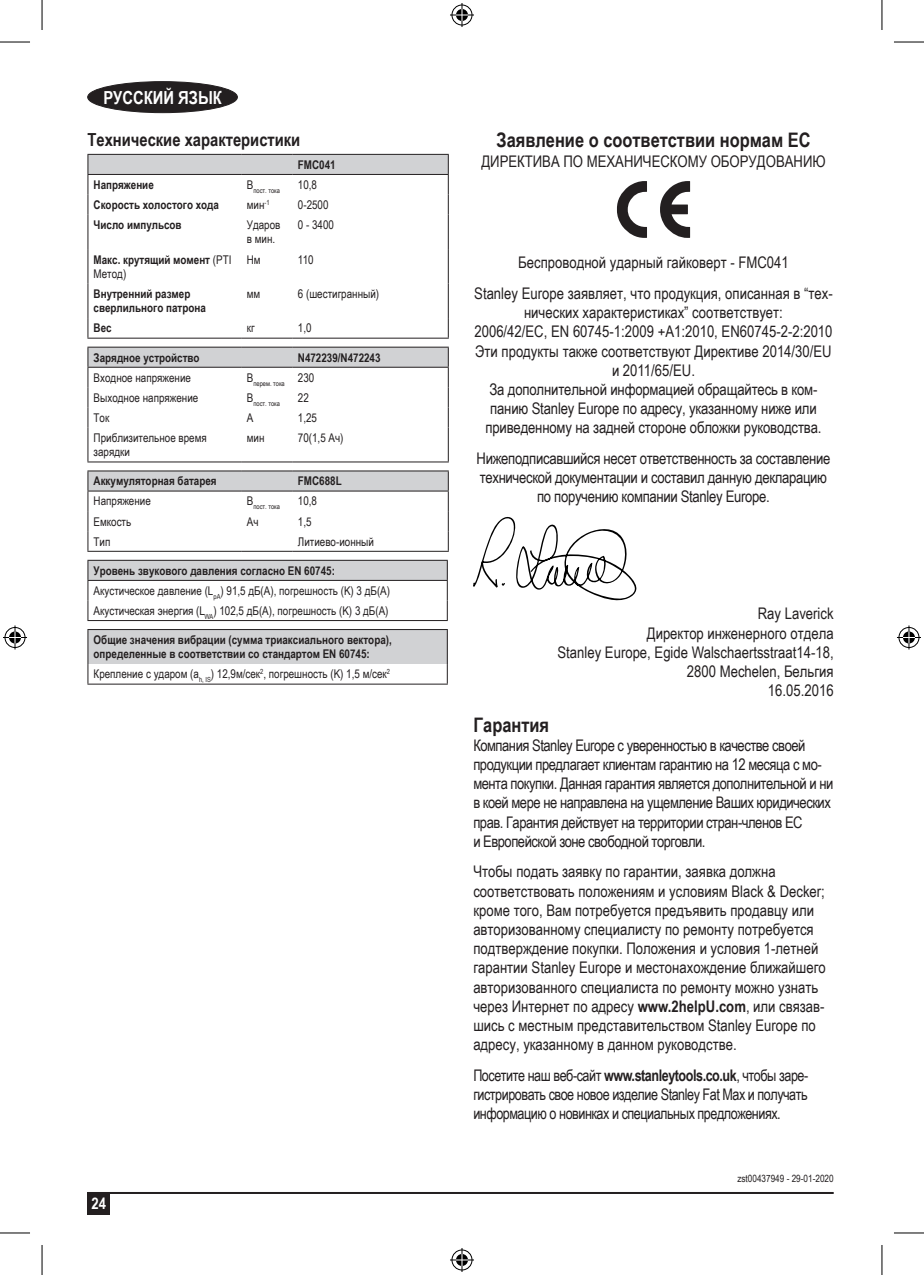
<style>
.page{position:relative;width:924px;height:1275px;background:#fff}
.page>*{position:absolute;margin:0;border:0;box-sizing:border-box;transform-origin:0 0}
.t1{font:700 20px "Arial Narrow";color:#231f20}
.t2{font:700 18px "Arial Narrow";color:#231f20}
.t3{font:700 18px "Arial Narrow";color:#fff}
.t4{font:16px/19.2px "Arial Narrow";color:#231f20;text-align:center}
.t5{font:16px/19.2px "Arial Narrow";letter-spacing:-.03em;color:#231f20}
.t6{font:16px/19.2px "Arial Narrow";color:#231f20;text-align:justify;scale:.96 1}
.t7{font:16px/19.2px "Arial Narrow";letter-spacing:-.02em;color:#231f20;text-align:center}
.t8{font:700 16px "Arial Narrow";color:#fff}
.t9{font:12px/14.4px "Arial Narrow";color:#231f20}
.t10{font:700 12px/14.4px "Arial Narrow";color:#231f20}
.t11{font:10px "Arial Narrow";color:#231f20}
.t12{font:7px "Arial Narrow";color:#231f20}
.s1{font-weight:400}
.s2{font-weight:700}
</style>
<div class="page">
<div style="left:87px;top:1192px;width:23px;height:22px;background:#231f20"></div>
<hr style="left:87px;top:1192px;width:746px;height:2px;background:#231f20">
<div style="left:88px;top:82px;width:149px;height:31px;background:#231f20;border-radius:50%"></div>
<div style="left:87px;top:81px;width:150px;height:32px;border:1px solid #231f20;border-radius:50%"></div>
<svg style="left:87px;top:154px;width:361px;height:61px"></svg>
<hr style="left:87px;top:215px;width:1px;height:34px;background:#231f20">
<hr style="left:447px;top:215px;width:1px;height:34px;background:#231f20">
<hr style="left:87px;top:249px;width:1px;height:34px;background:#231f20">
<hr style="left:447px;top:249px;width:1px;height:34px;background:#231f20">
<hr style="left:87px;top:283px;width:1px;height:35px;background:#231f20">
<hr style="left:447px;top:283px;width:1px;height:35px;background:#231f20">
<svg style="left:87px;top:318px;width:1px;height:20px"></svg>
<svg style="left:447px;top:318px;width:1px;height:20px"></svg>
<hr style="left:87px;top:338px;width:154px;height:1px;background:#231f20">
<hr style="left:241px;top:338px;width:51px;height:1px;background:#231f20">
<hr style="left:292px;top:338px;width:156px;height:1px;background:#231f20">
<svg style="left:87px;top:347px;width:361px;height:80px"></svg>
<hr style="left:87px;top:427px;width:1px;height:34px;background:#231f20">
<hr style="left:447px;top:427px;width:1px;height:34px;background:#231f20">
<hr style="left:87px;top:461px;width:154px;height:1px;background:#231f20">
<hr style="left:241px;top:461px;width:51px;height:1px;background:#231f20">
<hr style="left:292px;top:461px;width:156px;height:1px;background:#231f20">
<hr style="left:87px;top:470px;width:154px;height:1px;background:#231f20">
<hr style="left:241px;top:470px;width:51px;height:1px;background:#231f20">
<hr style="left:292px;top:470px;width:156px;height:1px;background:#231f20">
<svg style="left:87px;top:471px;width:361px;height:80px"></svg>
<hr style="left:87px;top:551px;width:154px;height:1px;background:#231f20">
<hr style="left:241px;top:551px;width:51px;height:1px;background:#231f20">
<hr style="left:292px;top:551px;width:156px;height:1px;background:#231f20">
<div style="left:88px;top:560px;width:359px;height:20px;background:#d1d2d4"></div>
<hr style="left:87px;top:560px;width:360px;height:1px;background:#231f20">
<hr style="left:87px;top:580px;width:360px;height:1px;background:#231f20">
<svg style="left:87px;top:561px;width:1px;height:59px"></svg>
<svg style="left:446px;top:561px;width:1px;height:59px"></svg>
<hr style="left:87px;top:620px;width:360px;height:1px;background:#231f20">
<div style="left:88px;top:629px;width:359px;height:35px;background:#d1d2d4"></div>
<hr style="left:87px;top:629px;width:360px;height:1px;background:#231f20">
<hr style="left:87px;top:630px;width:1px;height:34px;background:#231f20">
<hr style="left:446px;top:630px;width:1px;height:34px;background:#231f20">
<svg style="left:87px;top:664px;width:1px;height:19px"></svg>
<svg style="left:446px;top:664px;width:1px;height:19px"></svg>
<hr style="left:87px;top:683px;width:360px;height:1px;background:#231f20">
<svg style="left:617px;top:181px;width:72px;height:57px"></svg>
<svg style="left:473px;top:517px;width:163px;height:83px"></svg>
<hr style="left:0;top:42px;width:30px;height:1px;background:#000">
<hr style="left:893px;top:42px;width:30px;height:1px;background:#000">
<hr style="left:0;top:1232px;width:30px;height:1px;background:#000">
<hr style="left:893px;top:1232px;width:30px;height:1px;background:#000">
<hr style="left:42px;top:0;width:1px;height:30px;background:#000">
<hr style="left:42px;top:1245px;width:1px;height:30px;background:#000">
<hr style="left:881px;top:0;width:1px;height:30px;background:#000">
<hr style="left:881px;top:1245px;width:1px;height:30px;background:#000">
<svg style="left:450px;top:3px;width:24px;height:24px"></svg>
<svg style="left:450px;top:1248px;width:24px;height:24px"></svg>
<svg style="left:3px;top:625px;width:24px;height:24px"></svg>
<svg style="left:897px;top:625px;width:23px;height:24px"></svg>
<p class="t3" style="left:103px;top:84px;width:120px">РУССКИЙ ЯЗЫК</p>
<p class="t2" style="left:87px;top:126px;width:214px">Технические характеристики</p>
<p class="t10" style="left:298px;top:157px;width:39px">FMC041</p>
<p class="t10" style="left:94px;top:177px;width:62px">Напряжение</p>
<p class="t12" style="left:247px;top:185px;width:35px"><sup>В</sup>пост. тока</p>
<p class="t9" style="left:298px;top:177px;width:21px">10,8</p>
<p class="t10" style="left:94px;top:197px;width:127px">Скорость холостого хода</p>
<p class="t9" style="left:247px;top:197px;width:24px">мин<sup>-1</sup></p>
<p class="t9" style="left:298px;top:197px;width:32px">0-2500</p>
<p class="t10" style="left:94px;top:217px;width:90px">Число импульсов</p>
<p class="t9" style="left:247px;top:217px;width:35px">Ударов в мин.</p>
<p class="t9" style="left:298px;top:217px;width:38px">0 - 3400</p>
<p class="t10" style="left:94px;top:251px;width:139px">Maкс. крутящий момент <span class="s1">(PTI<br>Метод)</span></p>
<p class="t9" style="left:247px;top:252px;width:15px">Нм</p>
<p class="t9" style="left:298px;top:252px;width:17px">110</p>
<p class="t10" style="left:94px;top:286px;width:114px">Внутренний размер сверлильного патрона</p>
<p class="t9" style="left:247px;top:286px;width:15px">мм</p>
<p class="t9" style="left:298px;top:286px;width:83px">6 (шестигранный)</p>
<p class="t10" style="left:94px;top:320px;width:20px">Вес</p>
<p class="t9" style="left:247px;top:320px;width:9px">кг</p>
<p class="t9" style="left:298px;top:320px;width:15px">1,0</p>
<p class="t10" style="left:94px;top:349px;width:107px">Зарядное устройство</p>
<p class="t10" style="left:298px;top:349px;width:84px">N472239/N472243</p>
<p class="t9" style="left:94px;top:370px;width:99px">Входное напряжение</p>
<p class="t12" style="left:247px;top:378px;width:69px"><sup>В</sup>перем. тока <sup>230</sup></p>
<p class="t9" style="left:94px;top:390px;width:106px">Выходное напряжение</p>
<p class="t12" style="left:247px;top:398px;width:35px"><sup>В</sup>пост. тока</p>
<p class="t9" style="left:298px;top:390px;width:12px">22</p>
<p class="t9" style="left:94px;top:410px;width:17px">Ток</p>
<p class="t9" style="left:247px;top:410px;width:8px">A</p>
<p class="t9" style="left:298px;top:410px;width:21px">1,25</p>
<p class="t9" style="left:94px;top:430px;width:115px">Приблизительное время зарядки</p>
<p class="t9" style="left:247px;top:430px;width:19px">мин</p>
<p class="t9" style="left:298px;top:430px;width:47px">70(1,5 Ач)</p>
<p class="t10" style="left:94px;top:473px;width:124px">Аккумуляторная батарея</p>
<p class="t10" style="left:298px;top:473px;width:45px">FMC688L</p>
<p class="t9" style="left:94px;top:493px;width:59px">Напряжение</p>
<p class="t12" style="left:247px;top:502px;width:35px"><sup>В</sup>пост. тока</p>
<p class="t9" style="left:298px;top:493px;width:21px">10,8</p>
<p class="t9" style="left:94px;top:513px;width:39px">Емкость</p>
<p class="t9" style="left:247px;top:513px;width:13px">Ач</p>
<p class="t9" style="left:298px;top:513px;width:15px">1,5</p>
<p class="t9" style="left:94px;top:534px;width:18px">Тип</p>
<p class="t9" style="left:298px;top:534px;width:78px">Литиево-ионный</p>
<p class="t9" style="left:94px;top:560px;width:298px;line-height:20px"><span class="s2">Уровень звукового давления согласно EN 60745:<br></span>Акустическое давление (L<sub>pA</sub>) 91,5 дБ(A), погрешность (K) 3 дБ(A)<br>Акустическая энергия (L<sub>WA</sub>) 102,5 дБ(A), погрешность (K) 3 дБ(A)</p>
<p class="t10" style="left:94px;top:632px;width:299px">Общие значения вибрации (сумма триаксиального вектора), определенные в соответствии со стандартом EN 60745:</p>
<p class="t9" style="left:94px;top:666px;width:298px">Крепление с ударом (a<sub>h,</sub> <sub>IS</sub>) 12,9м/сек<sup>2</sup>, погрешность (K) 1,5 м/сек<sup>2</sup></p>
<p class="t8" style="left:91px;top:1191px;width:16px">24</p>
<p class="t1" style="left:496px;top:125px;width:315px">Заявление о соответствии нормам ЕС</p>
<p class="t4" style="left:481px;top:151px;width:346px">ДИРЕКТИВА ПО МЕХАНИЧЕСКОМУ ОБОРУДОВАНИЮ</p>
<p class="t4" style="left:474px;top:247px;width:360px;line-height:30.6px">Беспроводной ударный гайковерт - FMC041<br>Stanley Europe заявляет, что продукция, описанная в “тех-</p>
<p class="t4" style="left:474px;top:302px;width:359px">нических характеристиках” соответствует:<br>2006/42/EC, EN 60745-1:2009 +A1:2010, EN60745-2-2:2010<br>Эти продукты также соответствуют Директиве 2014/30/EU и 2011/65/EU.<br>За дополнительной информацией обращайтесь в ком&shy;панию Stanley Europe по адресу, указанному ниже или приведенному на задней стороне обложки руководства.</p>
<p class="t7" style="left:476px;top:448px;width:355px">Нижеподписавшийся несет ответственность за составление технической документации и составил данную декларацию по поручению компании Stanley Europe.</p>
<p class="t4" style="left:557px;top:603px;width:277px;text-align:right">Ray Laverick<br>Директор инженерного отдела<br>Stanley Europe, Egide Walschaertsstraat14-18,<br>2800 Mechelen, Бельгия<br>16.05.2016</p>
<p class="t1" style="left:473px;top:709px;width:77px">Гарантия</p>
<p class="t5" style="left:473px;top:735px;width:361px">Компания Stanley Europe с уверенностью в качестве своей продукции предлагает клиентам гарантию на 12 месяца с мо&shy;мента покупки. Данная гарантия является дополнительной и ни в коей мере не направлена на ущемление Ваших юридических прав. Гарантия действует на территории стран-членов ЕС<br>и Европейской зоне свободной торговли.</p>
<p class="t4" style="left:473px;top:861px;width:354px;text-align:left">Чтобы подать заявку по гарантии, заявка должна соответствовать положениям и условиям Black &amp; Decker; кроме того, Вам потребуется предъявить продавцу или авторизованному специалисту по ремонту потребуется подтверждение покупки. Положения и условия 1-летней гарантии Stanley Europe и местонахождение ближайшего авторизованного специалиста по ремонту можно узнать через Интернет по адресу <span class="s2">www.2helpU.com</span>, или связав&shy;шись с местным представительством Stanley Europe по адресу, указанному в данном руководстве.</p>
<p class="t6" style="left:473px;top:1065px;width:350px">Посетите наш веб-сайт <span class="s2">www.stanleytools.co.uk</span>, чтобы заре&shy;гистрировать свое новое изделие Stanley Fat Max и получать информацию о новинках и специальных предложениях.</p>
<p class="t11" style="left:737px;top:1171px;width:98px">zst00437949 - 29-01-2020</p>
</div>
